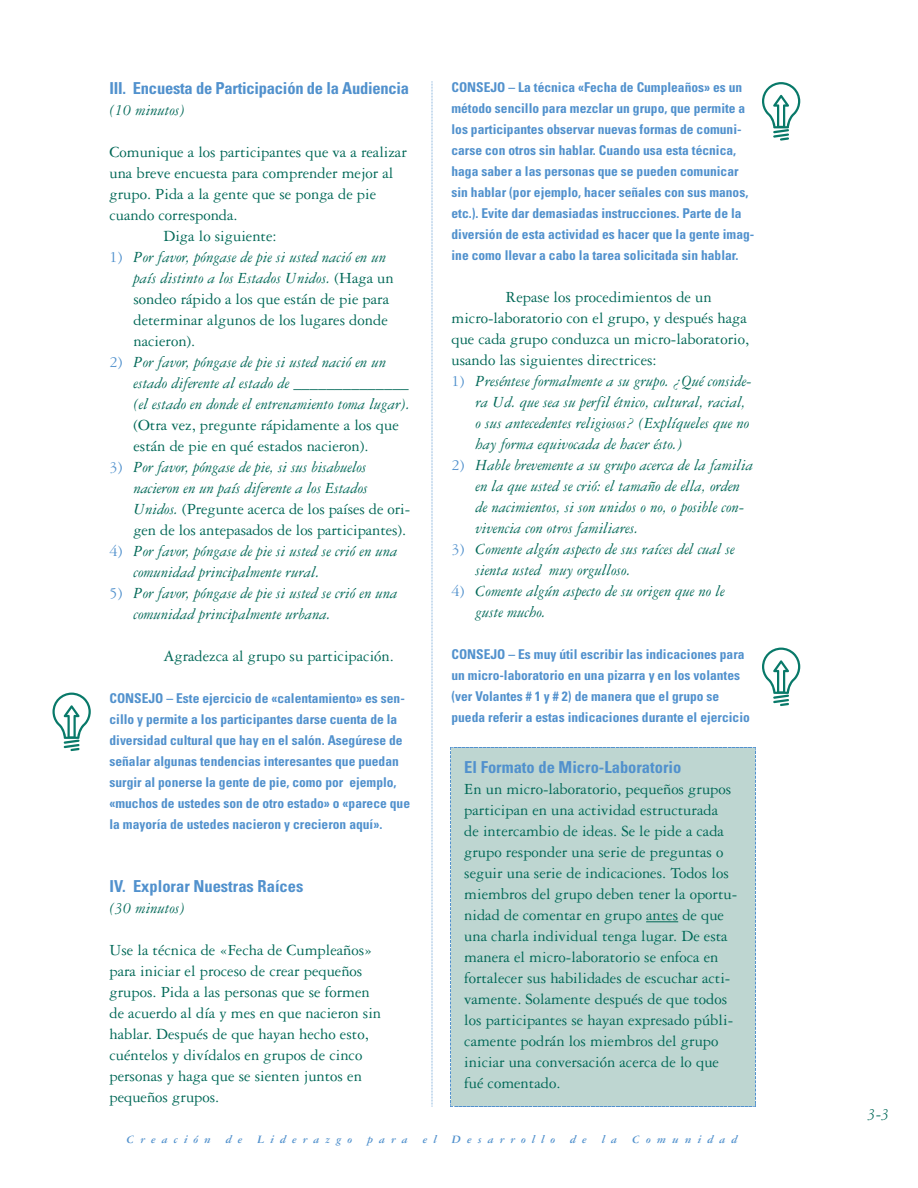
<style>
.page{position:relative;width:918px;height:1188px;background:#fff}
.page>*{position:absolute;margin:0;border:0;box-sizing:border-box;transform-origin:0 0}
.t1{font:16.5px/21px "Garamond Three";color:#006857}
.t2{font:italic 16.5px/21px "Garamond Three";color:#006857}
.t3{font:700 condensed 16.5px "Univers";color:#5191cd}
.t4{font:700 condensed 13.5px/21px "Univers";color:#5191cd}
.t5{font:italic 700 12px "Garamond Three";letter-spacing:.5em;color:#5191cd}
.s1{color:#5191cd}
.s2{font-style:italic}
.s3{font-style:normal;color:#5191cd}
.s4{font-style:normal}
</style>
<div class="page">
<svg style="left:432px;top:81px;width:1px;height:1026px"></svg>
<svg style="left:52px;top:693px;width:39px;height:58px"></svg>
<svg style="left:762px;top:82px;width:38px;height:59px"></svg>
<svg style="left:762px;top:648px;width:38px;height:58px"></svg>
<div style="left:450px;top:747px;width:306px;height:360px;background:#bed6d1"></div>
<hr style="left:646px;top:921px;width:32px;height:1px;background:#006857">
<svg style="left:450px;top:747px;width:306px;height:4px"></svg>
<img style="left:755px;top:751px;width:1px;height:352px">
<svg style="left:450px;top:1103px;width:306px;height:4px"></svg>
<img style="left:450px;top:750px;width:1px;height:353px">
<p class="t3" style="left:109px;top:82px;width:301px">III. Encuesta de Participación de la Audiencia</p>
<p class="t2" style="left:109px;top:101px;width:77px">(10 minutos)</p>
<p class="t1" style="left:109px;top:143px;width:299px">Comunique a los participantes que va a realizar</p>
<p class="t1" style="left:109px;top:164px;width:286px">una breve encuesta para comprender mejor al</p>
<p class="t1" style="left:109px;top:185px;width:268px">grupo. Pida a la gente que se ponga de pie</p>
<p class="t1" style="left:109px;top:206px;width:130px">cuando corresponda.</p>
<p class="t1" style="left:163px;top:227px;width:115px">Diga lo siguiente:</p>
<p class="t1" style="left:133px;top:248px;width:262px;text-indent:-24px"><span class="s1">1)</span> <span class="s2">Por favor, póngase de pie si usted nació en un país distinto a los Estados Unidos.</span> (Haga un sondeo rápido a los que están de pie para determinar algunos de los lugares donde nacieron).</p>
<p class="t2" style="left:133px;top:353px;width:278px;text-indent:-24px"><span class="s3">2)</span> Por favor, póngase de pie si usted nació en un estado diferente al estado de ______________ (el estado en donde el entrenamiento toma lugar).</p>
<p class="t1" style="left:133px;top:416px;width:267px">(Otra vez, pregunte rápidamente a los que están de pie en qué estados nacieron).</p>
<p class="t2" style="left:133px;top:458px;width:278px;text-indent:-24px"><span class="s3">3)</span> Por favor, póngase de pie, si sus bisabuelos nacieron en un país diferente a los Estados Unidos. <span class="s4">(Pregunte acerca de los países de ori&shy;gen de los antepasados de los participantes).</span></p>
<p class="t2" style="left:133px;top:542px;width:266px;text-indent:-24px"><span class="s3">4)</span> Por favor, póngase de pie si usted se crió en una comunidad principalmente rural.</p>
<p class="t2" style="left:133px;top:584px;width:266px;text-indent:-24px"><span class="s3">5)</span> Por favor, póngase de pie si usted se crió en una comunidad principalmente urbana.</p>
<p class="t1" style="left:163px;top:647px;width:232px">Agradezca al grupo su participación.</p>
<p class="t4" style="left:110px;top:690px;width:302px">CONSEJO – Este ejercicio de «calentamiento» es sen&shy;cillo y permite a los participantes darse cuenta de la diversidad cultural que hay en el salón. Asegúrese de señalar algunas tendencias interesantes que puedan surgir al ponerse la gente de pie, como por ejemplo, «muchos de ustedes son de otro estado» o «parece que la mayoría de ustedes nacieron y crecieron aquí».</p>
<p class="t3" style="left:110px;top:880px;width:195px">IV. Explorar Nuestras Raíces</p>
<p class="t2" style="left:110px;top:899px;width:77px">(30 minutos)</p>
<p class="t1" style="left:110px;top:941px;width:273px">Use la técnica de «Fecha de Cumpleaños» para iniciar el proceso de crear pequeños grupos. Pida a las personas que se formen de acuerdo al día y mes en que nacieron sin hablar. Después de que hayan hecho esto, cuéntelos y divídalos en grupos de cinco personas y haga que se sienten juntos en pequeños grupos.</p>
<p class="t4" style="left:452px;top:78px;width:304px">CONSEJO – La técnica «Fecha de Cumpleaños» es un método sencillo para mezclar un grupo, que permite a los participantes observar nuevas formas de comuni&shy;carse con otros sin hablar. Cuando usa esta técnica, haga saber a las personas que se pueden comunicar sin hablar (por ejemplo, hacer señales con sus manos, etc.). Evite dar demasiadas instrucciones. Parte de la diversión de esta actividad es hacer que la gente imag&shy;ine como llevar a cabo la tarea solicitada sin hablar.</p>
<p class="t1" style="left:452px;top:288px;width:299px;text-indent:54px">Repase los procedimientos de un micro-laboratorio con el grupo, y después haga que cada grupo conduzca un micro-laboratorio, usando las siguientes directrices:</p>
<p class="t2" style="left:475px;top:372px;width:278px;text-indent:-24px"><span class="s3">1)</span> Preséntese formalmente a su grupo. ¿Qué conside&shy;ra Ud. que sea su perfil étnico, cultural, racial, o sus antecedentes religiosos? (Explíqueles que no hay forma equivocada de hacer ésto.)</p>
<p class="t2" style="left:475px;top:456px;width:279px;text-indent:-24px"><span class="s3">2)</span> Hable brevemente a su grupo acerca de la familia en la que usted se crió: el tamaño de ella, orden de nacimientos, si son unidos o no, o posible con&shy;vivencia con otros familiares.</p>
<p class="t2" style="left:475px;top:540px;width:261px;text-indent:-24px"><span class="s3">3)</span> Comente algún aspecto de sus raíces del cual se sienta usted muy orgulloso.</p>
<p class="t2" style="left:475px;top:582px;width:251px;text-indent:-24px"><span class="s3">4)</span> Comente algún aspecto de su origen que no le guste mucho.</p>
<p class="t4" style="left:452px;top:645px;width:300px">CONSEJO – Es muy útil escribir las indicaciones para un micro-laboratorio en una pizarra y en los volantes (ver Volantes # 1 y # 2) de manera que el grupo se pueda referir a estas indicaciones durante el ejercicio</p>
<p class="t3" style="left:464px;top:761px;width:219px">El Formato de Micro-Laboratorio</p>
<p class="t1" style="left:464px;top:780px;width:275px">En un micro-laboratorio, pequeños grupos participan en una actividad estructurada<br>de intercambio de ideas. Se le pide a cada grupo responder una serie de preguntas o seguir una serie de indicaciones. Todos los miembros del grupo deben tener la oportu&shy;nidad de comentar en grupo antes de que una charla individual tenga lugar. De esta manera el micro-laboratorio se enfoca en fortalecer sus habilidades de escuchar acti&shy;vamente. Solamente después de que todos los participantes se hayan expresado públi&shy;camente podrán los miembros del grupo iniciar una conversación acerca de lo que fué comentado.</p>
<p class="t5" style="left:126px;top:1135px;width:613px">Creación de Liderazgo para el Desarrollo de la Comunidad</p>
<p class="t2" style="left:868px;top:1105px;width:23px">3-3</p>
</div>
